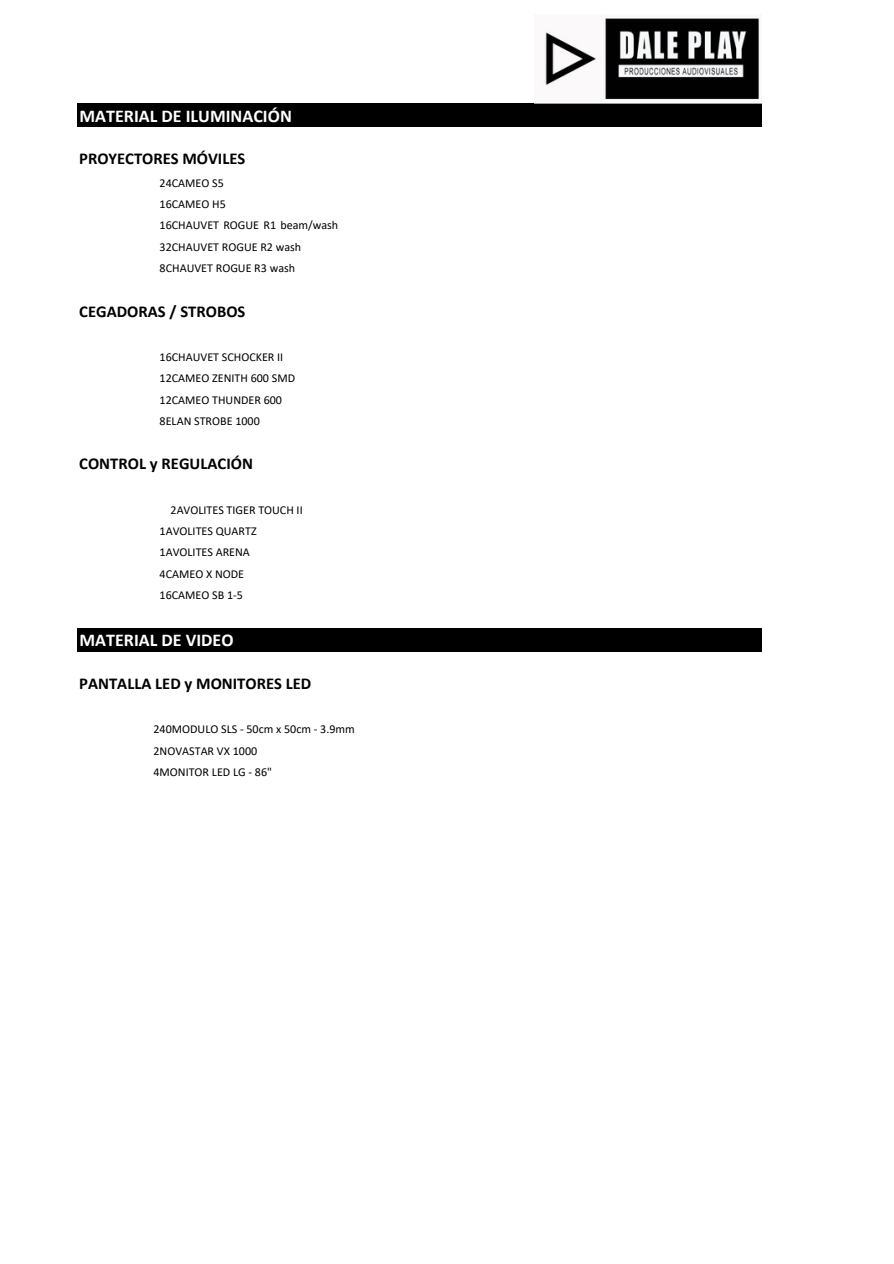
<style>
.page{position:relative;width:894px;height:1264px;background:#fff}
.page>*{position:absolute;margin:0;border:0;box-sizing:border-box;transform-origin:0 0}
.t1{font:700 18px "Calibri";color:#fff}
.t2{font:700 16.5px "Calibri";color:#000}
.t3{font:12px/21.3px "Calibri";color:#000}
</style>
<div class="page">
<div style="left:77px;top:103px;width:684px;height:24px;background:#000"></div>
<div style="left:77px;top:628px;width:684px;height:24px;background:#000"></div>
<img style="left:544px;top:18px;width:216px;height:82px">
<h1 class="t1" style="left:79px;top:108px;width:214px">MATERIAL DE ILUMINACIÓN</h1>
<h1 class="t2" style="left:79px;top:152px;width:167px">PROYECTORES MÓVILES</h1>
<h3 class="t3" style="left:160px;top:173px;width:66px">24CAMEO S5</h3>
<h2 class="t3" style="left:160px;top:194px;width:68px">16CAMEO H5</h2>
<h3 class="t3" style="left:160px;top:216px;width:180px">16CHAUVET ROGUE R1 beam/wash<br>32CHAUVET ROGUE R2 wash</h3>
<p class="t3" style="left:160px;top:258px;width:137px">8CHAUVET ROGUE R3 wash</p>
<p class="t2" style="left:79px;top:304px;width:167px">CEGADORAS / STROBOS</p>
<p class="t3" style="left:160px;top:347px;width:137px">16CHAUVET SCHOCKER II<br>12CAMEO ZENITH 600 SMD<br>12CAMEO THUNDER 600<br>8ELAN STROBE 1000</p>
<p class="t2" style="left:79px;top:457px;width:175px">CONTROL y REGULACIÓN</p>
<h1 class="t3" style="left:160px;top:500px;width:144px;text-indent:11px">2AVOLITES TIGER TOUCH II<br>1AVOLITES QUARTZ<br>1AVOLITES ARENA<br>4CAMEO X NODE<br>16CAMEO SB 1-5</h1>
<p class="t1" style="left:79px;top:633px;width:156px">MATERIAL DE VIDEO</p>
<p class="t2" style="left:79px;top:676px;width:233px">PANTALLA LED y MONITORES LED</p>
<h1 class="t3" style="left:153px;top:719px;width:203px">240MODULO SLS - 50cm x 50cm - 3.9mm</h1>
<h2 class="t3" style="left:153px;top:741px;width:105px">2NOVASTAR VX 1000</h2>
<p class="t3" style="left:153px;top:762px;width:120px">4MONITOR LED LG - 86"</p>
</div>
